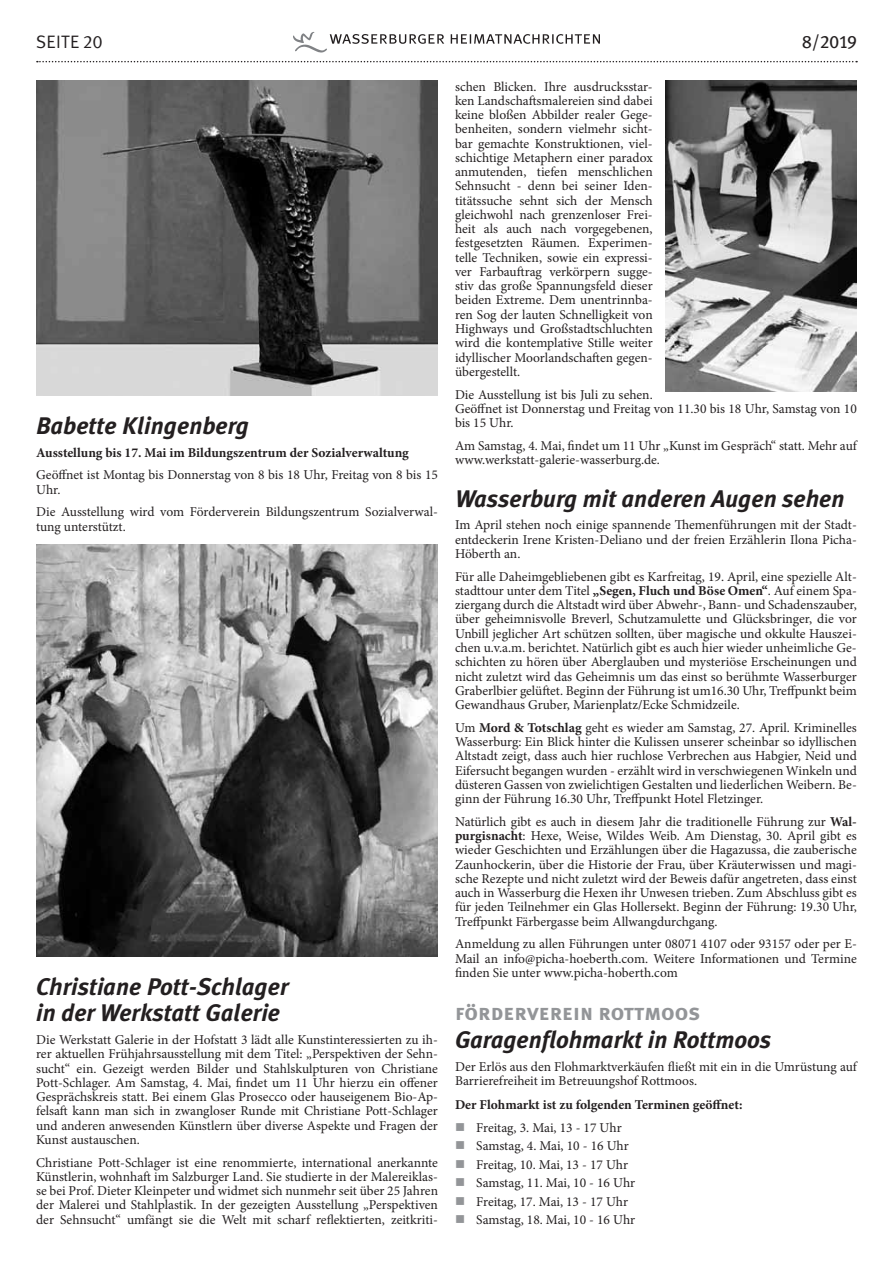
<style>
.page{position:relative;width:893px;height:1263px;background:#fff}
.page>*{position:absolute;margin:0;border:0;box-sizing:border-box;transform-origin:0 0}
.t1{font:italic 700 24px/26.2px "Meta Plus";color:#231f20}
.t2{font:22.5px "Meta Plus Bold Caps";color:#939598}
.t3{font:18px "Meta Plus Normal";letter-spacing:.01em;color:#231f20}
.t4{font:18px "Meta Plus Book Caps";color:#231f20}
.t5{font:13.5px/14.2px "Minion Pro";color:#231f20;text-align:justify}
.t6{font:700 13.5px "Minion Pro";color:#231f20}
.s1{font-family:"Meta Plus Normal Caps"}
.s2{font-weight:700}
.s3{color:#939598}
</style>
<div class="page">
<svg style="left:37px;top:61px;width:820px;height:1px"></svg>
<svg style="left:293px;top:32px;width:307px;height:21px"></svg>
<img style="left:36px;top:81px;width:402px;height:314px">
<img style="left:36px;top:544px;width:402px;height:413px">
<img style="left:666px;top:81px;width:191px;height:310px">
<h3 class="t3" style="left:36px;top:32px;width:68px">SEITE <span class="s1">20</span></h3>
<h3 class="t4" style="left:802px;top:32px;width:56px">8/2019</h3>
<h1 class="t1" style="left:36px;top:412px;width:214px">Babette Klingenberg</h1>
<p class="t6" style="left:36px;top:443px;width:374px">Ausstellung bis 17. Mai im Bildungszentrum der Sozialverwaltung</p>
<p class="t5" style="left:36px;top:468px;width:403px">Geöffnet ist Montag bis Donnerstag von 8 bis 18 Uhr, Freitag von 8 bis 15<br>Uhr.</p>
<p class="t5" style="left:36px;top:505px;width:403px">Die Ausstellung wird vom Förderverein Bildungszentrum Sozialverwal&shy;tung unterstützt.</p>
<h1 class="t1" style="left:36px;top:973px;width:254px">Christiane Pott-Schlager in der Werkstatt Galerie</h1>
<p class="t5" style="left:36px;top:1033px;width:403px">Die Werkstatt Galerie in der Hofstatt 3 lädt alle Kunstinteressierten zu ih&shy;rer aktuellen Frühjahrsausstellung mit dem Titel: „Perspektiven der Sehn&shy;sucht“ ein. Gezeigt werden Bilder und Stahlskulpturen von Christiane Pott-Schlager. Am Samstag, 4. Mai, findet um 11 Uhr hierzu ein offener Gesprächskreis statt. Bei einem Glas Prosecco oder hauseigenem Bio-Ap&shy;felsaft kann man sich in zwangloser Runde mit Christiane Pott-Schlager und anderen anwesenden Künstlern über diverse Aspekte und Fragen der Kunst austauschen.</p>
<p class="t5" style="left:36px;top:1155px;width:403px">Christiane Pott-Schlager ist eine renommierte, international anerkannte Künstlerin, wohnhaft im Salzburger Land. Sie studierte in der Malereiklas&shy;se bei Prof. Dieter Kleinpeter und widmet sich nunmehr seit über 25 Jahren der Malerei und Stahlplastik. In der gezeigten Ausstellung „Perspektiven der Sehnsucht“ umfängt sie die Welt mit scharf reflektierten, zeitkriti-</p>
<p class="t5" style="left:455px;top:79px;width:199px">schen Blicken. Ihre ausdrucksstar&shy;ken Landschaftsmalereien sind dabei keine bloßen Abbilder realer Gege&shy;benheiten, sondern vielmehr sicht&shy;bar gemachte Konstruktionen, viel&shy;schichtige Metaphern einer paradox anmutenden, tiefen menschlichen Sehnsucht - denn bei seiner Iden&shy;titätssuche sehnt sich der Mensch gleichwohl nach grenzenloser Frei&shy;heit als auch nach vorgegebenen, festgesetzten Räumen. Experimen&shy;telle Techniken, sowie ein expressi&shy;ver Farbauftrag verkörpern sugge&shy;stiv das große Spannungsfeld dieser beiden Extreme. Dem unentrinnba&shy;ren Sog der lauten Schnelligkeit von Highways und Großstadtschluchten wird die kontemplative Stille weiter idyllischer Moorlandschaften gegen&shy;übergestellt.</p>
<p class="t5" style="left:455px;top:387px;width:403px;text-align:left">Die Ausstellung ist bis Juli zu sehen.<br>Geöffnet ist Donnerstag und Freitag von 11.30 bis 18 Uhr, Samstag von 10 bis 15 Uhr.</p>
<p class="t5" style="left:455px;top:438px;width:403px">Am Samstag, 4. Mai, findet um 11 Uhr „Kunst im Gespräch“ statt. Mehr auf www.werkstatt-galerie-wasserburg.de.</p>
<h1 class="t1" style="left:455px;top:485px;width:391px">Wasserburg mit anderen Augen sehen</h1>
<p class="t5" style="left:455px;top:518px;width:403px">Im April stehen noch einige spannende Themenführungen mit der Stadt&shy;entdeckerin Irene Kristen-Deliano und der freien Erzählerin Ilona Picha-Höberth an.</p>
<p class="t5" style="left:455px;top:569px;width:403px">Für alle Daheimgebliebenen gibt es Karfreitag, 19. April, eine spezielle Alt&shy;stadttour unter dem Titel <span class="s2">„Segen, Fluch und Böse Omen“</span>. Auf einem Spa&shy;ziergang durch die Altstadt wird über Abwehr-, Bann- und Schadenszauber, über geheimnisvolle Breverl, Schutzamulette und Glücksbringer, die vor Unbill jeglicher Art schützen sollten, über magische und okkulte Hauszei&shy;chen u.v.a.m. berichtet. Natürlich gibt es auch hier wieder unheimliche Ge&shy;schichten zu hören über Aberglauben und mysteriöse Erscheinungen und nicht zuletzt wird das Geheimnis um das einst so berühmte Wasserburger Graberlbier gelüftet. Beginn der Führung ist um16.30 Uhr, Treffpunkt beim Gewandhaus Gruber, Marienplatz/Ecke Schmidzeile.</p>
<p class="t5" style="left:455px;top:720px;width:403px">Um <span class="s2">Mord &amp; Totschlag</span> geht es wieder am Samstag, 27. April. Kriminelles Wasserburg: Ein Blick hinter die Kulissen unserer scheinbar so idyllischen Altstadt zeigt, dass auch hier ruchlose Verbrechen aus Habgier, Neid und Eifersucht begangen wurden - erzählt wird in verschwiegenen Winkeln und düsteren Gassen von zwielichtigen Gestalten und liederlichen Weibern. Be&shy;ginn der Führung 16.30 Uhr, Treffpunkt Hotel Fletzinger.</p>
<p class="t5" style="left:455px;top:814px;width:403px">Natürlich gibt es auch in diesem Jahr die traditionelle Führung zur <span class="s2">Wal&shy;purgisnacht</span>: Hexe, Weise, Wildes Weib. Am Dienstag, 30. April gibt es wieder Geschichten und Erzählungen über die Hagazussa, die zauberische Zaunhockerin, über die Historie der Frau, über Kräuterwissen und magi&shy;sche Rezepte und nicht zuletzt wird der Beweis dafür angetreten, dass einst auch in Wasserburg die Hexen ihr Unwesen trieben. Zum Abschluss gibt es für jeden Teilnehmer ein Glas Hollersekt. Beginn der Führung: 19.30 Uhr, Treffpunkt Färbergasse beim Allwangdurchgang.</p>
<p class="t5" style="left:455px;top:937px;width:403px">Anmeldung zu allen Führungen unter 08071 4107 oder 93157 oder per E-Mail an info@picha-hoeberth.com. Weitere Informationen und Termine finden Sie unter www.picha-hoberth.com</p>
<h2 class="t2" style="left:455px;top:999px;width:247px">förderverein rottmoos</h2>
<h1 class="t1" style="left:455px;top:1026px;width:318px">Garagenflohmarkt in Rottmoos</h1>
<p class="t5" style="left:455px;top:1059px;width:403px">Der Erlös aus den Flohmarktverkäufen fließt mit ein in die Umrüstung auf<br>Barrierefreiheit im Betreuungshof Rottmoos.</p>
<p class="t6" style="left:455px;top:1095px;width:289px">Der Flohmarkt ist zu folgenden Terminen geöffnet:</p>
<p class="t5" style="left:455px;top:1120px;width:168px"><span class="s3">■</span> Freitag, 3. Mai, 13 - 17 Uhr</p>
<p class="t5" style="left:455px;top:1139px;width:175px"><span class="s3">■</span> Samstag, 4. Mai, 10 - 16 Uhr</p>
<p class="t5" style="left:455px;top:1157px;width:175px"><span class="s3">■</span> Freitag, 10. Mai, 13 - 17 Uhr</p>
<p class="t5" style="left:455px;top:1176px;width:182px"><span class="s3">■</span> Samstag, 11. Mai, 10 - 16 Uhr</p>
<p class="t5" style="left:455px;top:1194px;width:175px"><span class="s3">■</span> Freitag, 17. Mai, 13 - 17 Uhr</p>
<p class="t5" style="left:455px;top:1213px;width:182px"><span class="s3">■</span> Samstag, 18. Mai, 10 - 16 Uhr</p>
</div>
